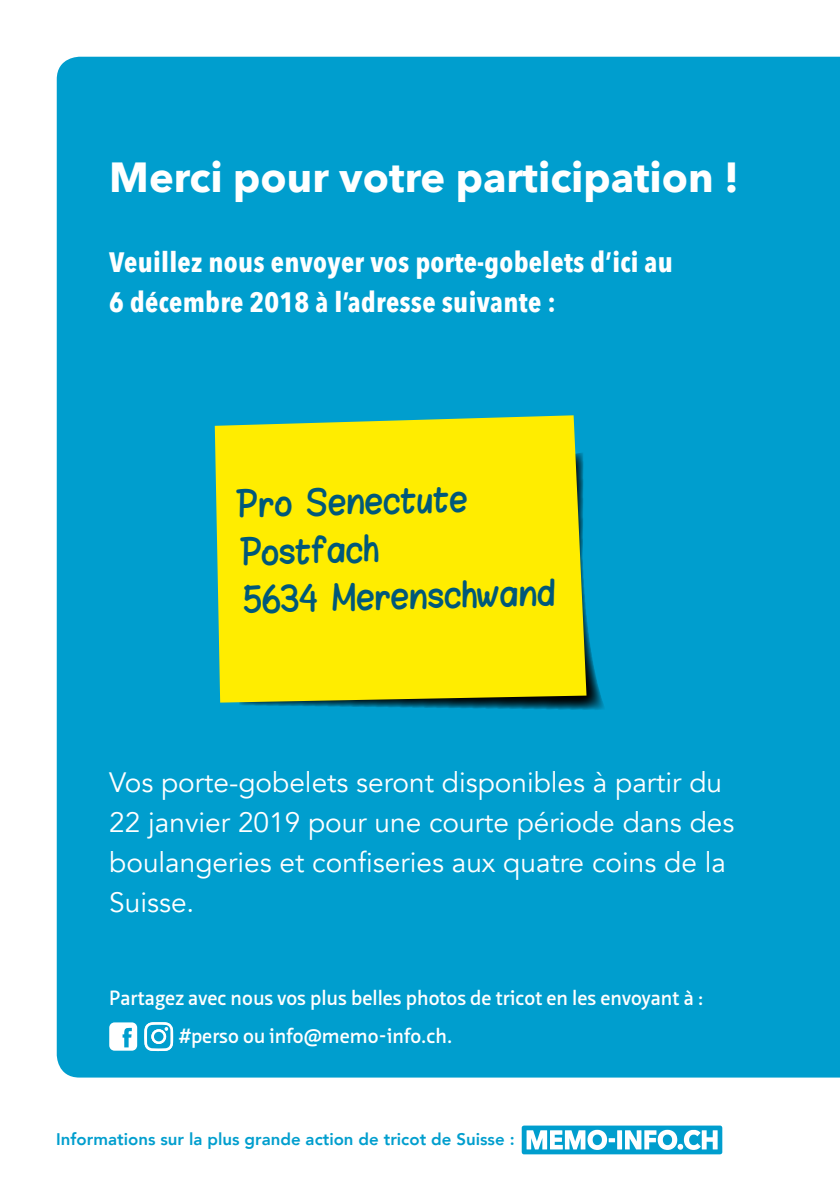
<style>
.page{position:relative;width:840px;height:1191px;background:#fff}
.page>*{position:absolute;margin:0;border:0;box-sizing:border-box;transform-origin:0 0}
.t1{font:700 42px "Avenir Next";color:#fff}
.t2{font:28px/40px "Avenir";color:#fff}
.t3{font:700 28px "Avenir Next Condensed";letter-spacing:.01em;color:#fff}
.t4{font:27.8px "Blokletters Viltstift";color:#00587a}
.t5{font:600 20px "Neue Sans Pro";color:#fff}
.t6{font:800 16.8px "Avenir";color:#009ece}
</style>
<div class="page">
<div style="left:57px;top:57px;width:782px;height:1020px;background:#009ece"></div>
<div style="left:521px;top:1125px;width:201px;height:29px;background:#009ece;border-radius:2px"></div>
<svg style="left:526px;top:1129px;width:88px;height:21px"></svg>
<svg style="left:616px;top:1130px;width:5px;height:19px"></svg>
<svg style="left:625px;top:1129px;width:92px;height:21px"></svg>
<div style="left:220px;top:450px;width:400px;height:287px;background:#009ece"></div>
<svg style="left:198px;top:399px;width:405px;height:323px;background:#c5d72a"></svg>
<svg style="left:144px;top:1022px;width:29px;height:29px"></svg>
<div style="left:154px;top:1031px;width:9px;height:10px;background:#009ece;border-radius:50%"></div>
<svg style="left:109px;top:1022px;width:28px;height:28px"></svg>
<p class="t1" style="left:109px;top:141px;width:631px">Merci pour votre participation !</p>
<p class="t3" style="left:109px;top:245px;width:565px">Veuillez nous envoyer vos porte-gobelets d’ici au</p>
<p class="t3" style="left:109px;top:285px;width:448px">6 décembre 2018 à l’adresse suivante :</p>
<p class="t4" style="left:236px;top:482px;width:232px;rotate:-2deg">Pro Senectute</p>
<p class="t4" style="left:240px;top:530px;width:139px;rotate:-2deg">Postfach</p>
<p class="t4" style="left:242px;top:579px;width:315px;rotate:-2deg">5634 Merenschwand</p>
<p class="t2" style="left:109px;top:763px;width:626px">Vos porte-gobelets seront disponibles à partir du 22 janvier 2019 pour une courte période dans des boulangeries et confiseries aux quatre coins de la Suisse.</p>
<p class="t5" style="left:109px;top:984px;width:595px">Partagez avec nous vos plus belles photos de tricot en les envoyant à :</p>
<p class="t5" style="left:179px;top:1022px;width:274px">#perso ou info@memo-info.ch.</p>
<p class="t6" style="left:56px;top:1126px;width:459px">Informations sur la plus grande action de tricot de Suisse :</p>
</div>
